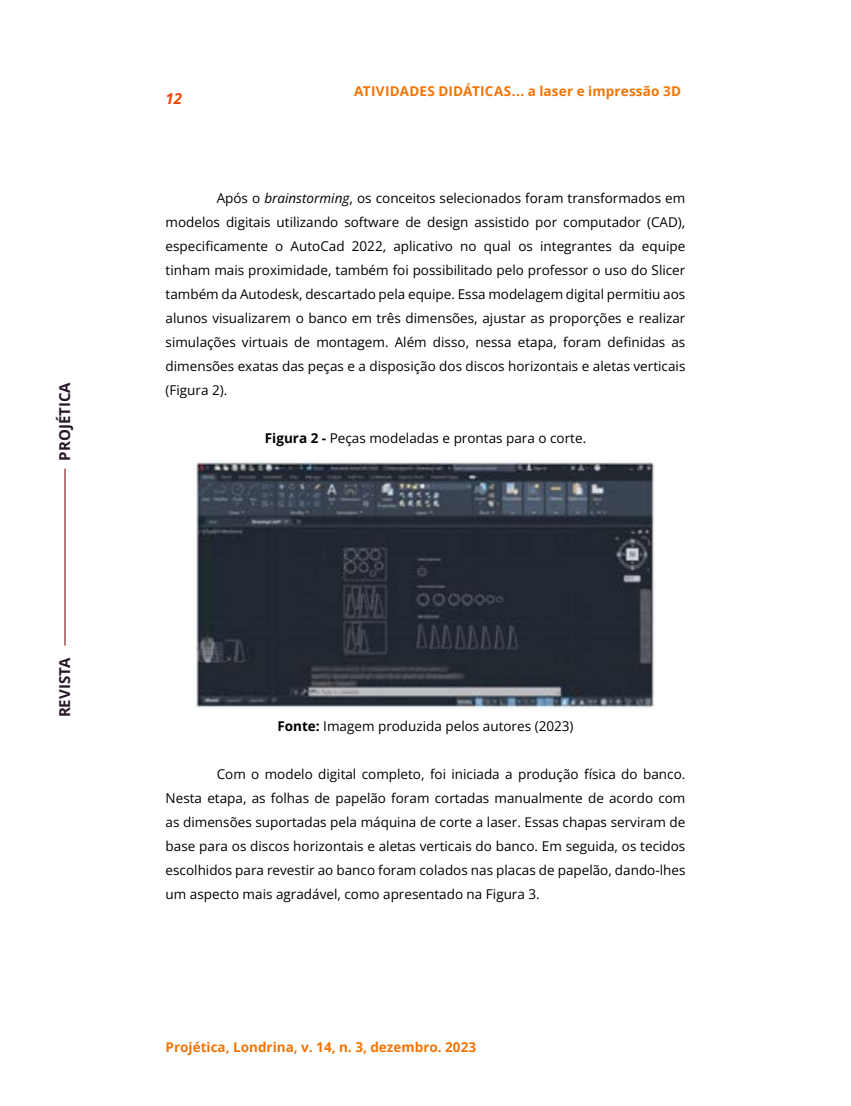
<style>
.page{position:relative;width:851px;height:1106px;background:#fff}
.page>*{position:absolute;margin:0;border:0;box-sizing:border-box;transform-origin:0 0}
.t1{font:700 15px "Open Sans";color:#261626}
.t2{font:italic 700 15px "Open Sans";color:#f24405}
.t3{font:13.5px/24px "Open Sans";color:#000;text-align:justify}
.t4{font:700 13.5px "Open Sans";color:#f27405}
.s1{font-style:italic}
.s2{font-weight:700}
</style>
<div class="page">
<hr style="left:64px;top:468px;width:2px;height:177px;background:#8c2323">
<img style="left:195px;top:460px;width:460px;height:248px">
<p class="t1" style="left:54px;top:460px;width:80px;rotate:-90deg">PROJÉTICA</p>
<p class="t1" style="left:54px;top:717px;width:62px;rotate:-90deg">REVISTA</p>
<p class="t2" style="left:166px;top:88px;width:18px">12</p>
<p class="t4" style="left:354px;top:82px;width:328px">ATIVIDADES DIDÁTICAS... a laser e impressão 3D</p>
<p class="t3" style="left:166px;top:185px;width:521px;text-indent:51px">Após o <span class="s1">brainstorming</span>, os conceitos selecionados foram transformados em modelos digitais utilizando software de design assistido por computador (CAD), especificamente o AutoCad 2022, aplicativo no qual os integrantes da equipe tinham mais proximidade, também foi possibilitado pelo professor o uso do Slicer também da Autodesk, descartado pela equipe. Essa modelagem digital permitiu aos alunos visualizarem o banco em três dimensões, ajustar as proporções e realizar simulações virtuais de montagem. Além disso, nessa etapa, foram definidas as dimensões exatas das peças e a disposição dos discos horizontais e aletas verticais (Figura 2).</p>
<p class="t3" style="left:265px;top:425px;width:323px"><span class="s2">Figura 2 -</span> Peças modeladas e prontas para o corte.</p>
<p class="t3" style="left:277px;top:713px;width:297px"><span class="s2">Fonte:</span> Imagem produzida pelos autores (2023)</p>
<p class="t3" style="left:166px;top:761px;width:521px;text-indent:51px">Com o modelo digital completo, foi iniciada a produção física do banco.<br>Nesta etapa, as folhas de papelão foram cortadas manualmente de acordo com as dimensões suportadas pela máquina de corte a laser. Essas chapas serviram de base para os discos horizontais e aletas verticais do banco. Em seguida, os tecidos escolhidos para revestir ao banco foram colados nas placas de papelão, dando-lhes um aspecto mais agradável, como apresentado na Figura 3.</p>
<p class="t4" style="left:166px;top:1037px;width:312px">Projética, Londrina, v. 14, n. 3, dezembro. 2023</p>
</div>
